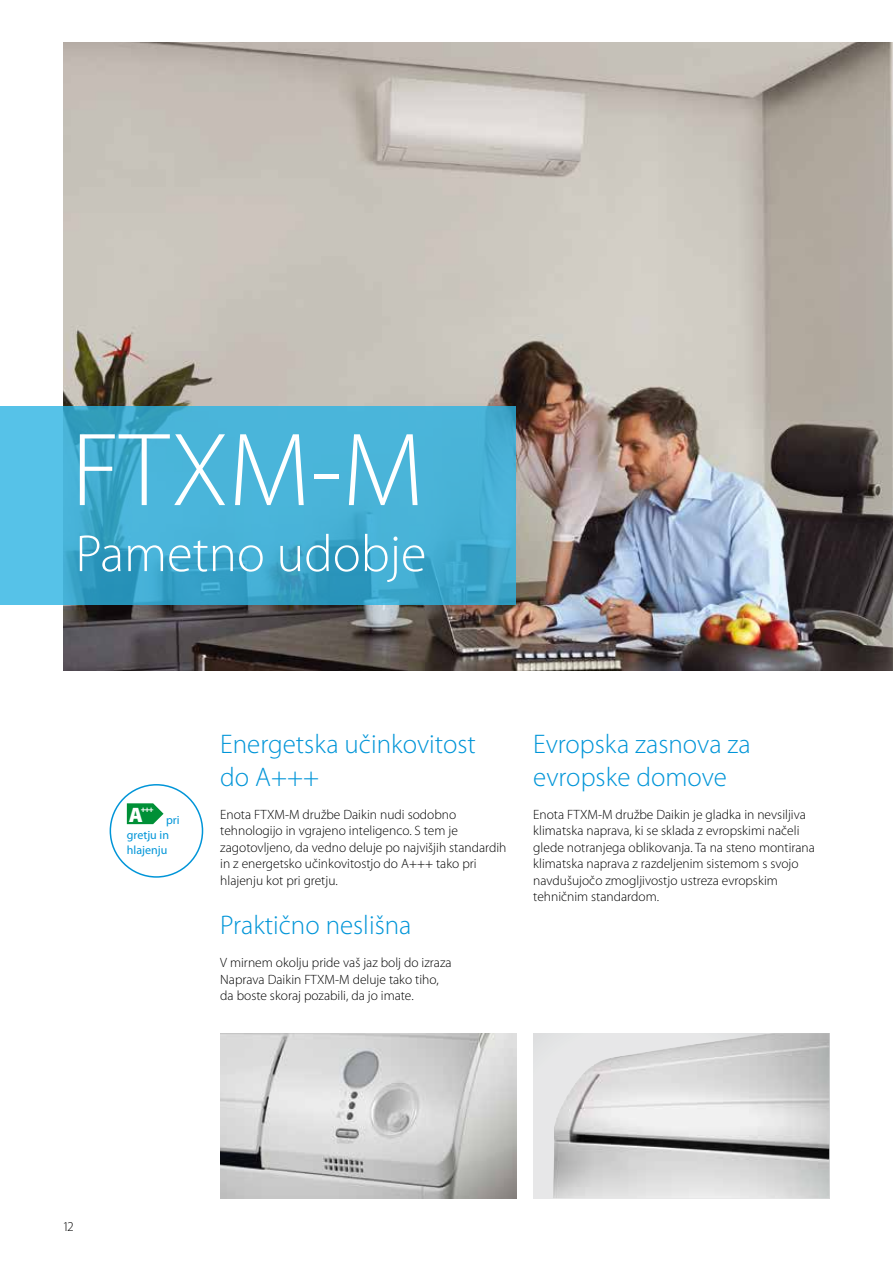
<style>
.page{position:relative;width:893px;height:1263px;background:#fff}
.page>*{position:absolute;margin:0;border:0;box-sizing:border-box;transform-origin:0 0}
.t1{font:300 105px "Myriad Pro";color:#fff}
.t2{font:300 52.5px "Myriad Pro";color:#fff}
.t3{font:300 27px/33px "Myriad Pro";color:#0095d8}
.t4{font:900 21px "Myriad Pro";color:#fff}
.t5{font:300 13.5px/16.5px "Myriad Pro";color:#000}
.t6{font:12px/15px "Myriad Pro";color:#0095d8}
.t7{font:900 8.1px "Myriad Pro";color:#fff}
</style>
<div class="page">
<img style="left:64px;top:43px;width:829px;height:627px">
<svg style="left:0;top:406px;width:516px;height:198px;background:#44afd4"></svg>
<div style="left:110px;top:784px;width:93px;height:94px;border:2px solid #0095d8;border-radius:50%"></div>
<svg style="left:127px;top:803px;width:37px;height:21px"></svg>
<img style="left:220px;top:1033px;width:296px;height:165px">
<div style="left:533px;top:1033px;width:296px;height:165px;background:#e7e7e8"></div>
<img style="left:553px;top:1033px;width:276px;height:165px">
<h1 class="t1" style="left:71px;top:407px;width:354px">FTXM-M</h1>
<h2 class="t2" style="left:75px;top:522px;width:352px">Pametno udobje</h2>
<h3 class="t4" style="left:129px;top:800px;width:16px">A</h3>
<p class="t7" style="left:141px;top:803px;width:14px">+++</p>
<p class="t6" style="left:127px;top:812px;width:54px;text-indent:39px">pri gretju in hlajenju</p>
<h3 class="t3" style="left:220px;top:727px;width:257px">Energetska učinkovitost do A+++</h3>
<p class="t5" style="left:220px;top:806px;width:288px">Enota FTXM-M družbe Daikin nudi sodobno tehnologijo in vgrajeno inteligenco. S tem je zagotovljeno, da vedno deluje po najvišjih standardih in z energetsko učinkovitostjo do A+++ tako pri hlajenju kot pri gretju.</p>
<h3 class="t3" style="left:220px;top:908px;width:193px">Praktično neslišna</h3>
<p class="t5" style="left:220px;top:954px;width:233px">V mirnem okolju pride vaš jaz bolj do izraza<br>Naprava Daikin FTXM-M deluje tako tiho, da boste skoraj pozabili, da jo imate.</p>
<h3 class="t3" style="left:533px;top:727px;width:219px">Evropska zasnova za evropske domove</h3>
<p class="t5" style="left:533px;top:806px;width:283px">Enota FTXM-M družbe Daikin je gladka in nevsiljiva klimatska naprava, ki se sklada z evropskimi načeli glede notranjega oblikovanja. Ta na steno montirana klimatska naprava z razdeljenim sistemom s svojo navdušujočo zmogljivostjo ustreza evropskim tehničnim standardom.</p>
<p class="t5" style="left:64px;top:1218px;width:9px">12</p>
</div>
